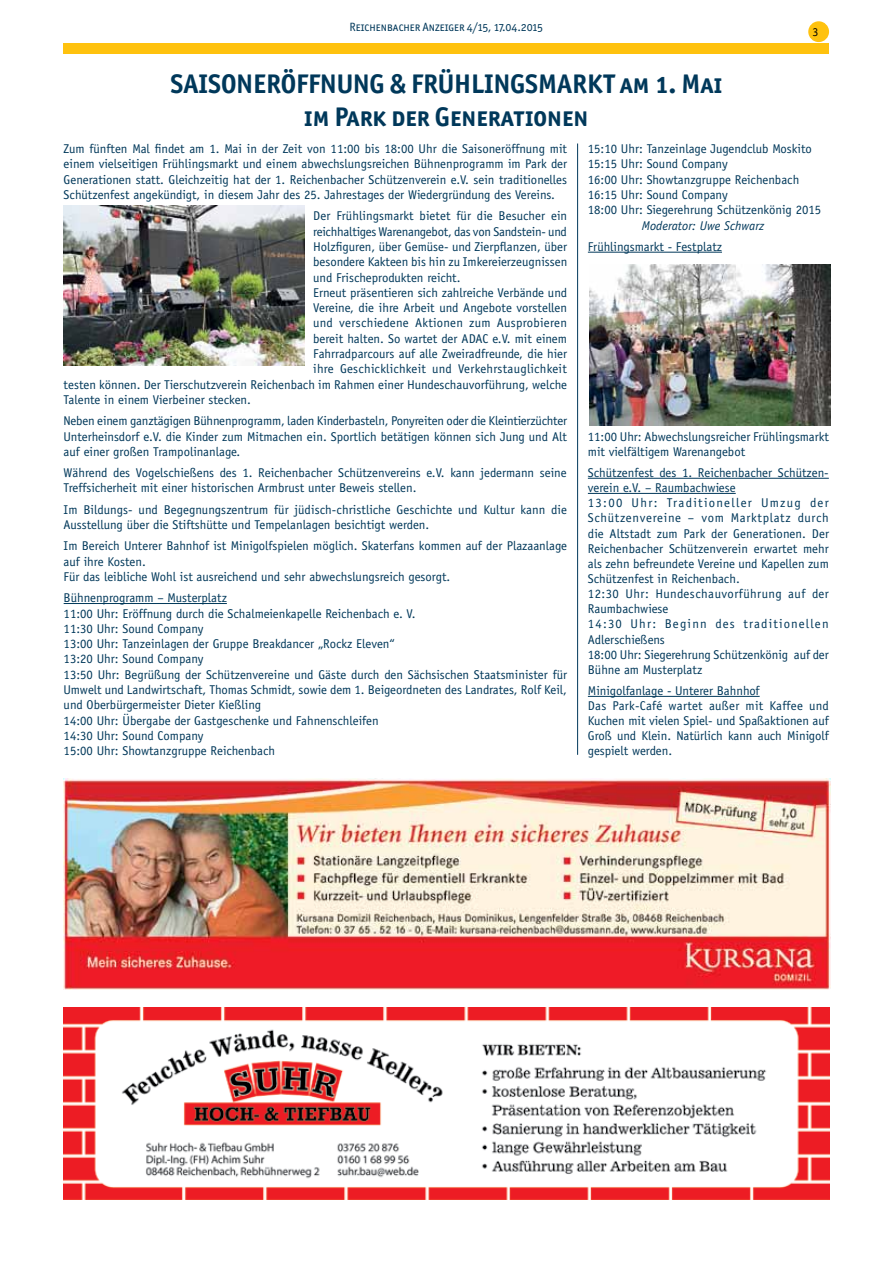
<style>
.page{position:relative;width:893px;height:1263px;background:#fff}
.page>*{position:absolute;margin:0;border:0;box-sizing:border-box;transform-origin:0 0}
.t1{font:27px/32.4px "Officina San ITC Bold SC";color:#00385a;text-align:center}
.t2{font:12.75px/15.3px "Officina Sans";color:#00385a}
.t3{font:12.75px "Officina Sans";letter-spacing:.02em;color:#00385a}
.t4{font:12.75px "Officina Sans";letter-spacing:.025em;color:#00385a}
.t5{font:italic 12.75px "Officina Sans";color:#00385a}
.t6{font:12px "Officina San ITC Book SC";color:#00385a}
.t7{font:12px "Officina Sans";color:#000}
</style>
<div class="page">
<div style="left:809px;top:22px;width:19px;height:19px;background:#ffc20e;border-radius:50%"></div>
<div style="left:808px;top:21px;width:21px;height:21px;border:2px solid #ffc20e;border-radius:50%"></div>
<div style="left:64px;top:44px;width:765px;height:10px;background:#ffc20e"></div>
<img style="left:64px;top:205px;width:241px;height:161px">
<img style="left:589px;top:265px;width:241px;height:160px">
<hr style="left:64px;top:603px;width:163px;height:1px;background:#00385a">
<hr style="left:588px;top:252px;width:134px;height:1px;background:#00385a">
<hr style="left:588px;top:478px;width:241px;height:1px;background:#00385a">
<hr style="left:588px;top:493px;width:148px;height:1px;background:#00385a">
<hr style="left:588px;top:696px;width:172px;height:1px;background:#00385a">
<hr style="left:577px;top:144px;width:1px;height:611px;background:#00385a">
<img style="left:64px;top:778px;width:766px;height:211px">
<img style="left:64px;top:1008px;width:765px;height:191px">
<p class="t6" style="left:349px;top:20px;width:195px">Reichenbacher Anzeiger 4/15, 17.04.2015</p>
<p class="t7" style="left:812px;top:25px;width:7px">3</p>
<h1 class="t1" style="left:170px;top:68px;width:553px">SAISONERÖFFNUNG &amp; FRÜHLINGSMARKT am 1. Mai im Park der Generationen</h1>
<p class="t2" style="left:64px;top:141px;width:505px;text-align:justify">Zum fünften Mal findet am 1. Mai in der Zeit von 11:00 bis 18:00 Uhr die Saisoneröffnung mit einem vielseitigen Frühlingsmarkt und einem abwechslungsreichen Bühnenprogramm im Park der Generationen statt. Gleichzeitig hat der 1. Reichenbacher Schützenverein e.V. sein traditionelles Schützenfest angekündigt, in diesem Jahr des 25. Jahrestages der Wiedergründung des Vereins.</p>
<p class="t2" style="left:313px;top:208px;width:255px">Der Frühlingsmarkt bietet für die Besucher ein</p>
<p class="t2" style="left:313px;top:224px;width:255px">reichhaltiges Warenangebot, das von Sandstein- und</p>
<p class="t2" style="left:313px;top:239px;width:255px">Holzfiguren, über Gemüse- und Zierpflanzen, über</p>
<p class="t2" style="left:313px;top:254px;width:256px">besondere Kakteen bis hin zu Imkereierzeugnissen</p>
<p class="t2" style="left:313px;top:270px;width:149px">und Frischeprodukten reicht.</p>
<p class="t2" style="left:313px;top:285px;width:255px">Erneut präsentieren sich zahlreiche Verbände und</p>
<p class="t2" style="left:313px;top:300px;width:255px">Vereine, die ihre Arbeit und Angebote vorstellen</p>
<p class="t4" style="left:313px;top:316px;width:255px">und verschiedene Aktionen zum Ausprobieren</p>
<p class="t2" style="left:313px;top:331px;width:255px">bereit halten. So wartet der ADAC e.V. mit einem</p>
<p class="t2" style="left:313px;top:346px;width:255px">Fahrradparcours auf alle Zweiradfreunde, die hier</p>
<p class="t3" style="left:313px;top:362px;width:255px">ihre Geschicklichkeit und Verkehrstauglichkeit</p>
<p class="t2" style="left:64px;top:377px;width:505px">testen können. Der Tierschutzverein Reichenbach im Rahmen einer Hundeschauvorführung, welche</p>
<p class="t2" style="left:64px;top:392px;width:189px">Talente in einem Vierbeiner stecken.</p>
<p class="t2" style="left:64px;top:413px;width:505px;text-align:justify">Neben einem ganztägigen Bühnenprogramm, laden Kinderbasteln, Ponyreiten oder die Kleintierzüchter Unterheinsdorf e.V. die Kinder zum Mitmachen ein. Sportlich betätigen können sich Jung und Alt auf einer großen Trampolinanlage.</p>
<p class="t2" style="left:64px;top:465px;width:504px">Während des Vogelschießens des 1. Reichenbacher Schützenvereins e.V. kann jedermann seine<br>Treffsicherheit mit einer historischen Armbrust unter Beweis stellen.</p>
<p class="t2" style="left:64px;top:502px;width:505px">Im Bildungs- und Begegnungszentrum für jüdisch-christliche Geschichte und Kultur kann die<br>Ausstellung über die Stiftshütte und Tempelanlagen besichtigt werden.</p>
<p class="t2" style="left:64px;top:538px;width:505px">Im Bereich Unterer Bahnhof ist Minigolfspielen möglich. Skaterfans kommen auf der Plazaanlage auf ihre Kosten.<br>Für das leibliche Wohl ist ausreichend und sehr abwechslungsreich gesorgt.</p>
<p class="t2" style="left:64px;top:590px;width:505px">Bühnenprogramm – Musterplatz<br>11:00 Uhr: Eröffnung durch die Schalmeienkapelle Reichenbach e. V.<br>11:30 Uhr: Sound Company<br>13:00 Uhr: Tanzeinlagen der Gruppe Breakdancer „Rockz Eleven“<br>13:20 Uhr: Sound Company<br>13:50 Uhr: Begrüßung der Schützenvereine und Gäste durch den Sächsischen Staatsminister für Umwelt und Landwirtschaft, Thomas Schmidt, sowie dem 1. Beigeordneten des Landrates, Rolf Keil, und Oberbürgermeister Dieter Kießling<br>14:00 Uhr: Übergabe der Gastgeschenke und Fahnenschleifen<br>14:30 Uhr: Sound Company<br>15:00 Uhr: Showtanzgruppe Reichenbach</p>
<p class="t2" style="left:588px;top:141px;width:235px">15:10 Uhr: Tanzeinlage Jugendclub Moskito 15:15 Uhr: Sound Company<br>16:00 Uhr: Showtanzgruppe Reichenbach 16:15 Uhr: Sound Company<br>18:00 Uhr: Siegerehrung Schützenkönig 2015</p>
<p class="t5" style="left:642px;top:218px;width:124px">Moderator: Uwe Schwarz</p>
<p class="t2" style="left:588px;top:239px;width:136px">Frühlingsmarkt - Festplatz</p>
<p class="t2" style="left:588px;top:429px;width:242px">11:00 Uhr: Abwechslungsreicher Frühlingsmarkt mit vielfältigem Warenangebot</p>
<p class="t2" style="left:588px;top:465px;width:243px">Schützenfest des 1. Reichenbacher Schützen&shy;verein e.V. – Raumbachwiese<br>13:00 Uhr: Traditioneller Umzug der Schützenvereine – vom Marktplatz durch die Altstadt zum Park der Generationen. Der Reichenbacher Schützenverein erwartet mehr als zehn befreundete Vereine und Kapellen zum Schützenfest in Reichenbach.<br>12:30 Uhr: Hundeschauvorführung auf der Raumbachwiese<br>14:30 Uhr: Beginn des traditionellen Adlerschießens<br>18:00 Uhr: Siegerehrung Schützenkönig auf der Bühne am Musterplatz</p>
<p class="t2" style="left:588px;top:683px;width:242px">Minigolfanlage - Unterer Bahnhof<br>Das Park-Café wartet außer mit Kaffee und Kuchen mit vielen Spiel- und Spaßaktionen auf Groß und Klein. Natürlich kann auch Minigolf gespielt werden.</p>
</div>
